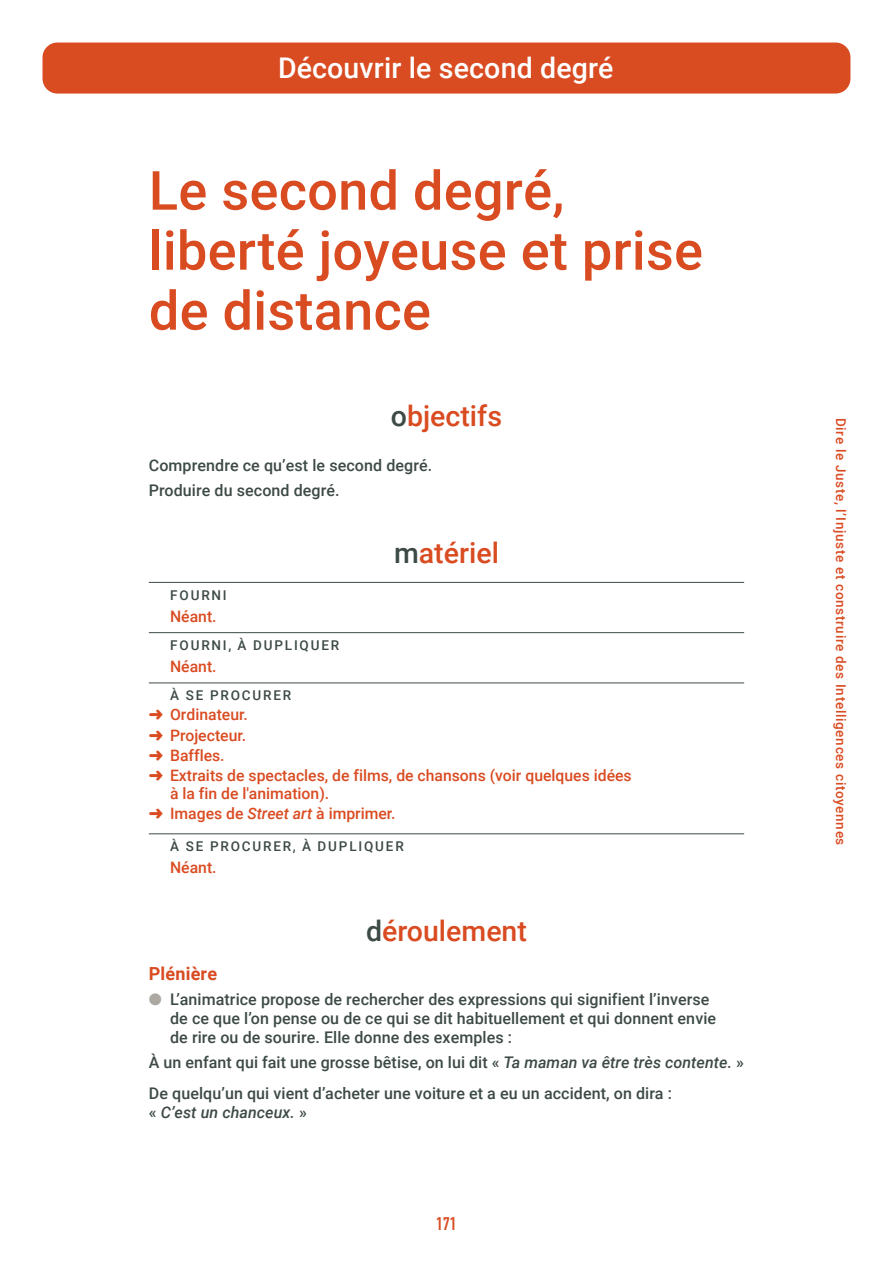
<style>
.page{position:relative;width:893px;height:1263px;background:#fff}
.page>*{position:absolute;margin:0;border:0;box-sizing:border-box;transform-origin:0 0}
.t1{font:500 54px/60px "Roboto";letter-spacing:.005em;color:#d94b21}
.t2{font:500 28.5px "Roboto";color:#d94b21}
.t3{font:500 28.5px "Roboto";letter-spacing:.005em;color:#fff}
.t4{font:700 18px "Roboto";letter-spacing:.01em;color:#d94b21}
.t5{font:700 18px "DIN Condensed";color:#d94b21}
.t6{font:500 16.05px/18.8px "Roboto";letter-spacing:.005em;color:#3d4a45}
.t7{font:italic 500 16.05px "Roboto";letter-spacing:.005em;color:#3d4a45}
.t8{font:500 15.75px/20.1px "Roboto";color:#d94b21}
.t9{font:500 13.5px "Roboto";letter-spacing:.05em;color:#d94b21}
.t10{font:500 13.5px "Roboto";letter-spacing:.135em;color:#3d4a45}
.s1{color:#3d4a45}
.s2{font-style:italic}
.s3{color:#aca8a2}
.s4{font-style:normal}
</style>
<div class="page">
<hr style="left:149px;top:582px;width:595px;height:1px;background:#3d4a45">
<hr style="left:149px;top:632px;width:595px;height:1px;background:#3d4a45">
<hr style="left:149px;top:682px;width:595px;height:1px;background:#3d4a45">
<hr style="left:149px;top:833px;width:595px;height:1px;background:#3d4a45">
<div style="left:43px;top:43px;width:807px;height:51px;background:#d94b21;border-radius:15px"></div>
<h2 class="t3" style="left:278px;top:48px;width:337px">Découvrir le second degré</h2>
<h1 class="t1" style="left:149px;top:158px;width:556px">Le second degré, liberté joyeuse et prise de distance</h1>
<h2 class="t2" style="left:391px;top:396px;width:113px"><span class="s1">o</span>bjectifs</h2>
<p class="t6" style="left:149px;top:452px;width:285px;line-height:25.2px">Comprendre ce qu’est le second degré.<br>Produire du second degré.</p>
<h2 class="t2" style="left:394px;top:533px;width:106px"><span class="s1">m</span>atériel</h2>
<p class="t10" style="left:170px;top:585px;width:58px">FOURNI</p>
<p class="t8" style="left:170px;top:606px;width:48px">Néant.</p>
<p class="t10" style="left:170px;top:636px;width:170px">FOURNI, À DUPLIQUER</p>
<p class="t8" style="left:170px;top:656px;width:48px">Néant.</p>
<p class="t10" style="left:170px;top:686px;width:122px">À SE PROCURER</p>
<p class="t8" style="left:149px;top:704px;width:484px">➜ Ordinateur.<br>➜ Projecteur.<br>➜ Baffles.<br>➜ Extraits de spectacles, de films, de chansons (voir quelques idées</p>
<p class="t8" style="left:149px;top:783px;width:248px;text-indent:21px">à la fin de l'animation).<br>➜ Images de <span class="s2">Street art</span> à imprimer.</p>
<p class="t10" style="left:170px;top:837px;width:235px">À SE PROCURER, À DUPLIQUER</p>
<p class="t8" style="left:170px;top:857px;width:48px">Néant.</p>
<h2 class="t2" style="left:366px;top:911px;width:162px"><span class="s1">d</span>éroulement</h2>
<p class="t4" style="left:149px;top:961px;width:70px">Plénière</p>
<p class="t6" style="left:170px;top:989px;width:548px;text-indent:-21px"><span class="s3">●</span> L’animatrice propose de rechercher des expressions qui signifient l’inverse de ce que l’on pense ou de ce qui se dit habituellement et qui donnent envie de rire ou de sourire. Elle donne des exemples :</p>
<p class="t6" style="left:149px;top:1047px;width:597px;line-height:30.2px">À un enfant qui fait une grosse bêtise, on lui dit « <span class="s2">Ta maman va être très contente.</span> »<br>De quelqu’un qui vient d’acheter une voiture et a eu un accident, on dira :</p>
<p class="t7" style="left:149px;top:1101px;width:160px"><span class="s4">«</span> C’est un chanceux. <span class="s4">»</span></p>
<p class="t5" style="left:436px;top:1212px;width:22px">171</p>
<p class="t9" style="left:851px;top:417px;width:429px;rotate:90deg">Dire le Juste, l’Injuste et construire des Intelligences citoyennes</p>
</div>
